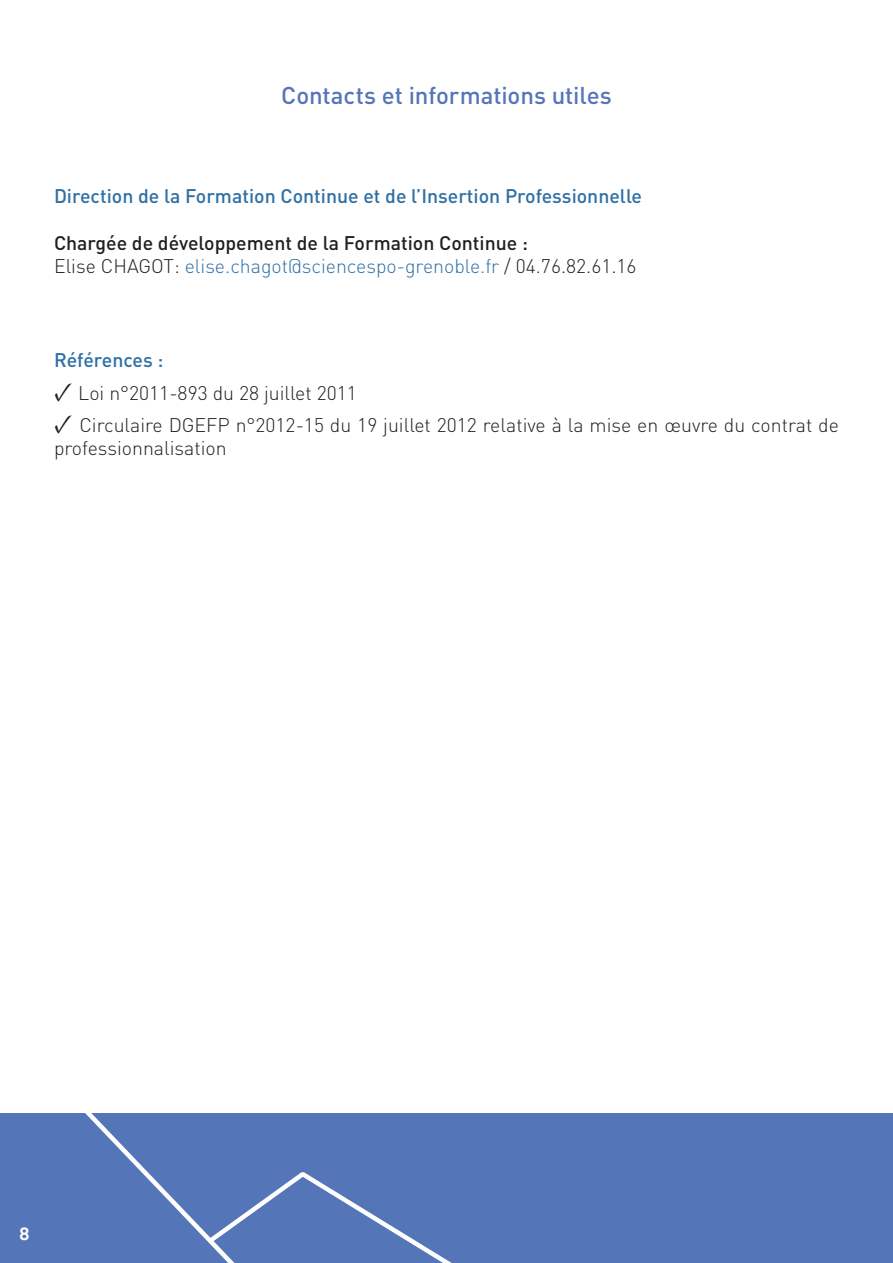
<style>
.page{position:relative;width:893px;height:1263px;background:#fff}
.page>*{position:absolute;margin:0;border:0;box-sizing:border-box;transform-origin:0 0}
.t1{font:500 24px "DIN Pro";letter-spacing:-.005em;color:#5575b9}
.t2{font:300 19.5px/23.4px "DIN Pro";color:#231f20}
.t3{font:500 19.5px "DIN Pro";color:#2d6fa4}
.t4{font:300 19.5px "DIN Pro";color:#2d6fa4}
.t5{font:500 19.5px "DIN Pro";color:#231f20}
.Style_de_paragraphe{font:18px "D DIN Exp Bold";color:#fff}
.s1{color:#231f20}
.s2{font-family:"Minion Pro";font-weight:700;font-size:27px}
</style>
<div class="page">
<div style="left:0;top:1113px;width:893px;height:150px;background:#5575b9"></div>
<svg style="left:85px;top:1113px;width:367px;height:150px"></svg>
<p class="t1" style="left:281px;top:79px;width:332px">Contacts et informations utiles</p>
<p class="t3" style="left:54px;top:183px;width:590px">Direction de la Formation Continue et de l’Insertion Professionnelle</p>
<p class="t5" style="left:54px;top:230px;width:476px">Chargée de développement de la Formation Continue :</p>
<p class="t4" style="left:54px;top:253px;width:584px"><span class="s1">Elise CHAGOT:</span> elise.chagot@sciencespo-grenoble.fr <span class="s1">/ 04.76.82.61.16</span></p>
<p class="t3" style="left:54px;top:347px;width:111px">Références :</p>
<p class="t2" style="left:54px;top:380px;width:304px"><span class="s2">✓</span> Loi n°2011-893 du 28 juillet 2011</p>
<p class="t2" style="left:54px;top:412px;width:786px"><span class="s2">✓</span> Circulaire DGEFP n°2012-15 du 19 juillet 2012 relative à la mise en œuvre du contrat de professionnalisation</p>
<p class="Style_de_paragraphe" style="left:19px;top:1223px;width:12px">8</p>
</div>
